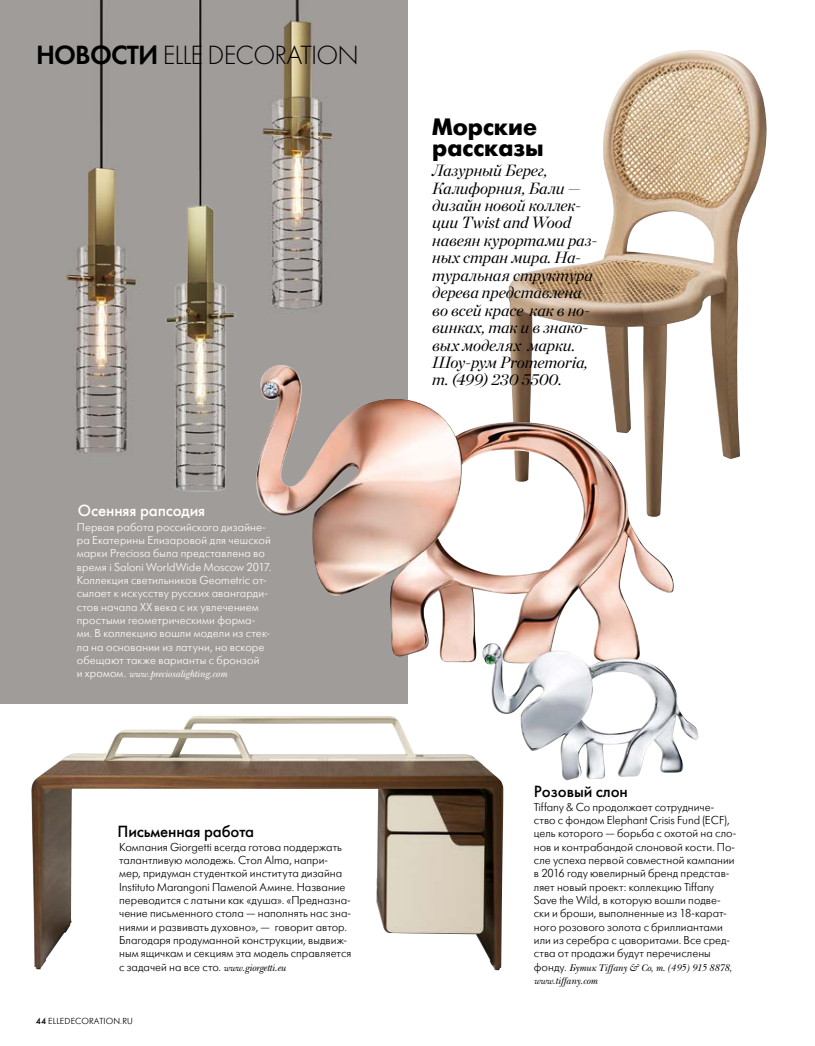
<style>
.page{position:relative;width:815px;height:1046px;background:#fff}
.page>*{position:absolute;margin:0;border:0;box-sizing:border-box;transform-origin:0 0}
.t1{font:300 27.38px "Futura";letter-spacing:-.03em;color:#000}
.t2{font:700 23.62px/21.1px "Futura Futuris";color:#000}
.t3{font:500 16.88px "Futura";letter-spacing:-.01em;color:#000}
.t4{font:500 16.88px "Futura";letter-spacing:-.01em;color:#fff}
.t5{font:italic 16.25px/17.4px "Chronic ED";letter-spacing:-.01em;color:#000}
.t6{font:300 11.5px/13.4px "Futura Futuris";color:#000}
.t7{font:300 11.5px/13.4px "Futura Futuris";letter-spacing:.01em;color:#fff}
.t8{font:italic 10px/13.4px "New Baskerville ITC";letter-spacing:-.015em;color:#000}
.t9{font:italic 10px "New Baskerville ITC";letter-spacing:-.015em;color:#fff}
.t10{font:300 8.75px "Futura Futuris";letter-spacing:.01em;color:#000}
.s1{font-family:"Futura Demi";font-weight:400}
.s2{font-family:"Futura Futuris";font-weight:300;font-style:normal;font-size:11.5px}
.s3{font-family:"New Baskerville ITC";font-weight:400;font-style:italic;font-size:10px}
.s4{font-weight:400}
</style>
<div class="page">
<img style="left:0;top:0;width:407px;height:703px">
<img style="left:31px;top:716px;width:472px;height:254px">
<img style="left:508px;top:50px;width:259px;height:409px">
<img style="left:256px;top:374px;width:442px;height:406px">
<img style="left:159px;top:0;width:84px;height:494px">
<h1 class="t1" style="left:36px;top:39px;width:325px"><span class="s1">НОВОСТИ</span> ELLE DECORATION</h1>
<h3 class="t4" style="left:78px;top:500px;width:129px">Осенняя рапсодия</h3>
<p class="t7" style="left:77px;top:520px;width:196px">Первая работа российского дизайне&shy;ра Екатерины Елизаровой для чешской марки Preciosa была представлена во время i Saloni WorldWide Moscow 2017.<br>Коллекция светильников Geometric от&shy;сылает к искусству русских авангарди&shy;стов начала XX века с их увлечением простыми геометрическими форма&shy;ми. В коллекцию вошли модели из стек&shy;ла на основании из латуни, но вскоре обещают также варианты с бронзой</p>
<p class="t9" style="left:77px;top:668px;width:152px"><span class="s2">и хромом.</span> www.preciosalighting.com</p>
<h3 class="t3" style="left:118px;top:821px;width:138px">Письменная работа</h3>
<p class="t6" style="left:119px;top:840px;width:234px">Компания Giorgetti всегда готова поддержать талантливую молодежь. Стол Alma, напри&shy;мер, придуман студенткой института дизайна Instituto Marangoni Памелой Амине. Название переводится с латыни как «душа». «Предназна&shy;чение письменного стола — наполнять нас зна&shy;ниями и развивать духовно», — говорит автор.<br>Благодаря продуманной конструкции, выдвиж&shy;ным ящичкам и секциям эта модель справляется с задачей на все сто. <span class="s3">www.giorgetti.eu</span></p>
<p class="t10" style="left:36px;top:1015px;width:98px"><span class="s4">44</span> ELLEDECORATION.RU</p>
<h2 class="t2" style="left:432px;top:116px;width:113px">Морские рассказы</h2>
<p class="t5" style="left:432px;top:161px;width:167px">Лазурный Берег,<br>Калифорния, Бали — дизайн новой коллек&shy;ции Twist and Wood навеян курортами раз&shy;ных стран мира. На&shy;туральная структура дерева представлена во всей красе как в но&shy;винках, так и в знако&shy;вых моделях марки.<br>Шоу-рум Promemoria, т. (499) 230 5500.</p>
<h3 class="t3" style="left:534px;top:780px;width:95px">Розовый слон</h3>
<p class="t6" style="left:534px;top:800px;width:204px">Tiffany &amp; Co продолжает сотрудниче&shy;ство с фондом Elephant Crisis Fund (ECF), цель которого — борьба с охотой на сло&shy;нов и контрабандой слоновой кости. По&shy;сле успеха первой совместной кампании в 2016 году ювелирный бренд представ&shy;ляет новый проект: коллекцию Tiffany Save the Wild, в которую вошли подве&shy;ски и броши, выполненные из 18-карат&shy;ного розового золота с бриллиантами или из серебра с цаворитами. Все сред&shy;ства от продажи будут перечислены</p>
<p class="t8" style="left:534px;top:960px;width:199px"><span class="s2">фонду.</span> Бутик Tiffany &amp; Co, т. (495) 915 8878, www.tiffany.com</p>
</div>
